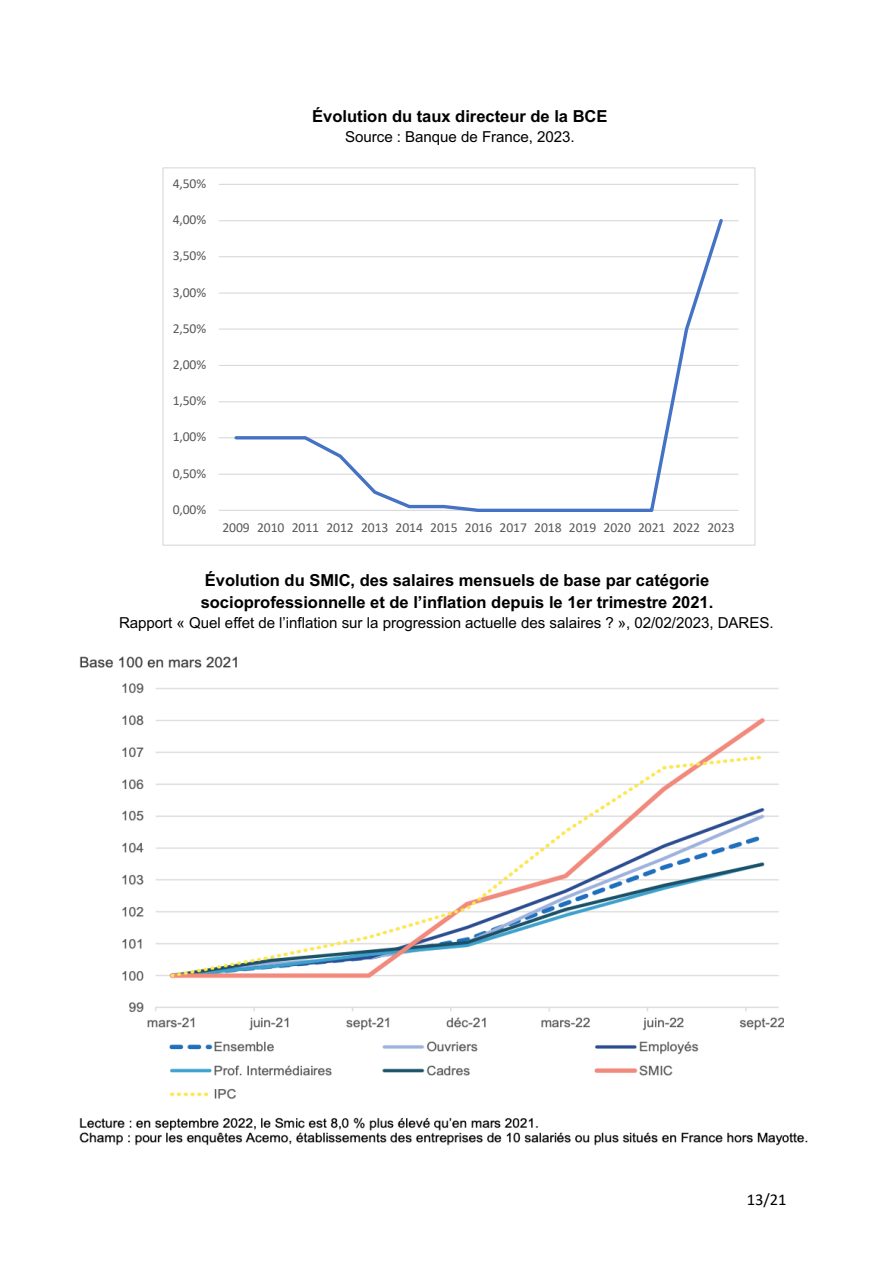
<style>
.page{position:relative;width:893px;height:1263px;background:#fff}
.page>*{position:absolute;margin:0;border:0;box-sizing:border-box;transform-origin:0 0}
.t1{font:700 16.5px/21.6px "Arial";color:#000}
.t2{font:16.5px "Calibri";color:#000}
.t3{font:15.15px "Arial";letter-spacing:-.005em;color:#000}
.t4{font:13.65px "Calibri";letter-spacing:-.005em;color:#595959}
</style>
<div class="page">
<hr style="left:219px;top:474px;width:519px;height:1px;background:#d9d9d9">
<hr style="left:219px;top:437px;width:519px;height:1px;background:#d9d9d9">
<hr style="left:219px;top:401px;width:519px;height:1px;background:#d9d9d9">
<hr style="left:219px;top:365px;width:519px;height:1px;background:#d9d9d9">
<hr style="left:219px;top:328px;width:519px;height:2px;background:#d9d9d9">
<hr style="left:219px;top:292px;width:519px;height:2px;background:#d9d9d9">
<hr style="left:219px;top:256px;width:519px;height:1px;background:#d9d9d9">
<hr style="left:219px;top:220px;width:519px;height:1px;background:#d9d9d9">
<hr style="left:219px;top:184px;width:519px;height:1px;background:#d9d9d9">
<hr style="left:219px;top:510px;width:519px;height:1px;background:#d9d9d9">
<svg style="left:233px;top:219px;width:492px;height:292px"></svg>
<img style="left:79px;top:656px;width:729px;height:490px">
<p class="t4" style="left:173px;top:174px;width:35px">4,50%</p>
<p class="t4" style="left:173px;top:210px;width:35px">4,00%</p>
<p class="t4" style="left:173px;top:246px;width:35px">3,50%</p>
<p class="t4" style="left:173px;top:283px;width:35px">3,00%</p>
<p class="t4" style="left:173px;top:319px;width:35px">2,50%</p>
<p class="t4" style="left:173px;top:355px;width:35px">2,00%</p>
<p class="t4" style="left:173px;top:391px;width:35px">1,50%</p>
<p class="t4" style="left:173px;top:427px;width:35px">1,00%</p>
<p class="t4" style="left:173px;top:464px;width:35px">0,50%</p>
<p class="t4" style="left:173px;top:500px;width:35px">0,00%</p>
<p class="t1" style="left:312px;top:105px;width:297px">Évolution du taux directeur de la BCE</p>
<p class="t3" style="left:345px;top:126px;width:231px">Source : Banque de France, 2023.</p>
<p class="t4" style="left:222px;top:518px;width:514px">2009 2010 2011 2012 2013 2014 2015 2016 2017 2018 2019 2020 2021 2022 2023</p>
<p class="t1" style="left:201px;top:570px;width:514px">Évolution du SMIC, des salaires mensuels de base par catégorie socioprofessionnelle et de l’inflation depuis le 1er trimestre 2021.</p>
<p class="t3" style="left:119px;top:612px;width:656px">Rapport « Quel effet de l’inflation sur la progression actuelle des salaires ? », 02/02/2023, DARES.</p>
<p class="t2" style="left:747px;top:1188px;width:41px">13/21</p>
</div>
